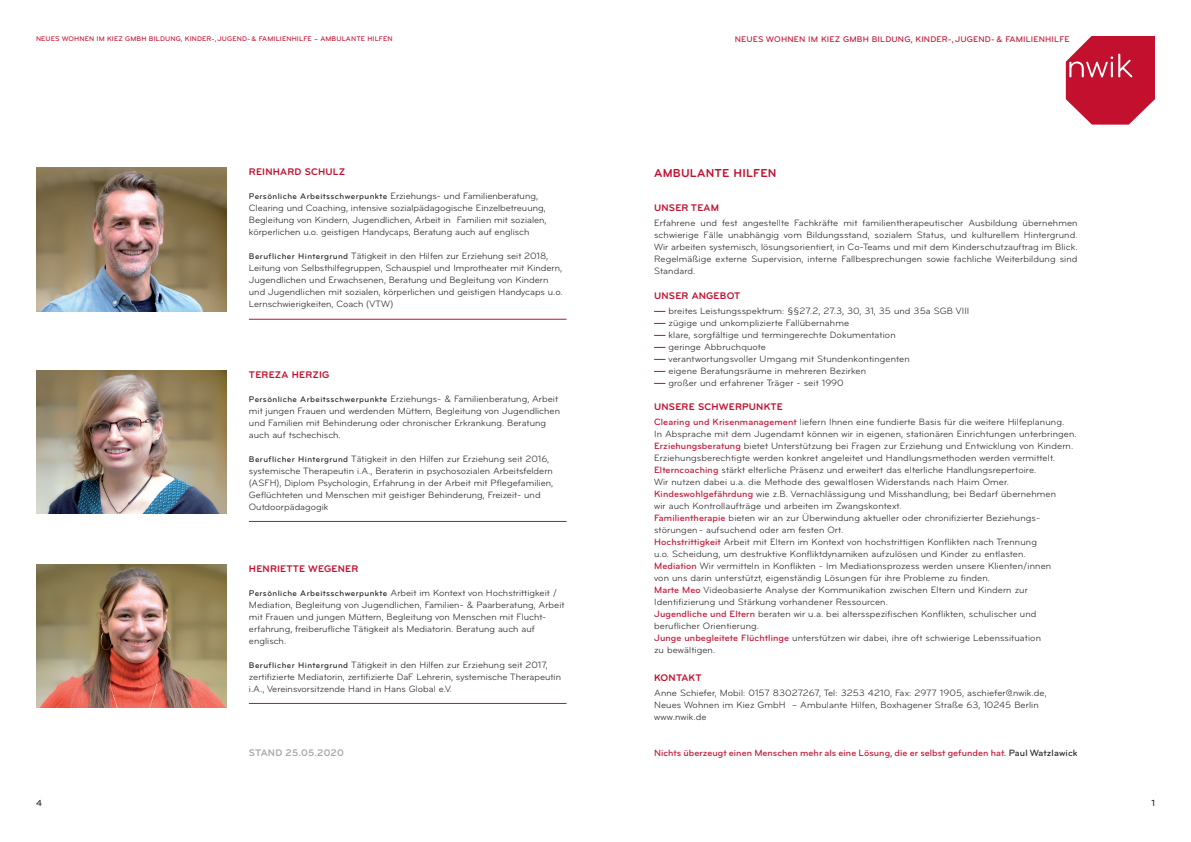
<style>
.page{position:relative;width:1191px;height:842px;background:#fff}
.page>*{position:absolute;margin:0;border:0;box-sizing:border-box;transform-origin:0 0}
.t1{font:700 12px "Bryant";letter-spacing:.02em;color:#c3102f}
.t2{font:700 10px "Bryant";letter-spacing:.02em;color:#c3102f}
.t3{font:700 10px "Bryant";letter-spacing:.02em;color:#a8a9ad}
.t4{font:9.5px/12px "Bryant";letter-spacing:.005em;color:#231f20}
.t5{font:500 9.5px "Bryant";letter-spacing:.005em;color:#c3102f}
.t6{font:500 9.2px "Bryant";color:#231f20}
.t7{font:500 8.5px "Bryant";letter-spacing:.02em;color:#c3102f}
.t8{font:500 7px "Bryant";letter-spacing:.02em;color:#c3102f}
.s1{font-weight:500;font-size:8.5px}
.s2{font-weight:500;color:#c3102f}
.s3{color:#231f20}
</style>
<div class="page">
<svg style="left:1065px;top:36px;width:90px;height:89px;background:#cd3b55"></svg>
<img style="left:36px;top:370px;width:191px;height:143px">
<img style="left:36px;top:564px;width:191px;height:143px">
<img style="left:36px;top:168px;width:191px;height:143px">
<hr style="left:249px;top:521px;width:317px;height:1px;background:#c3102f">
<hr style="left:249px;top:703px;width:317px;height:1px;background:#c3102f">
<hr style="left:249px;top:319px;width:317px;height:1px;background:#c3102f">
<p class="t8" style="left:36px;top:34px;width:358px">NEUES WOHNEN IM KIEZ GMBH BILDUNG, KINDER-, JUGEND- &amp; FAMILIENHILFE – AMBULANTE HILFEN</p>
<p class="t2" style="left:249px;top:167px;width:98px">REINHARD SCHULZ</p>
<p class="t4" style="left:249px;top:191px;width:299px"><span class="s1">Persönliche Arbeitsschwerpunkte</span> Erziehungs- und Familienberatung, Clearing und Coaching, intensive sozialpädagogische Einzelbetreuung, Begleitung von Kindern, Jugendlichen, Arbeit in Familien mit sozialen, körperlichen u.o. geistigen Handycaps, Beratung auch auf englisch</p>
<p class="t4" style="left:249px;top:251px;width:315px"><span class="s1">Beruflicher Hintergrund</span> Tätigkeit in den Hilfen zur Erziehung seit 2018, Leitung von Selbsthilfegruppen, Schauspiel und Improtheater mit Kindern, Jugendlichen und Erwachsenen, Beratung und Begleitung von Kindern und Jugendlichen mit sozialen, körperlichen und geistigen Handycaps u.o.<br>Lernschwierigkeiten, Coach (VTW)</p>
<p class="t2" style="left:249px;top:369px;width:82px">TEREZA HERZIG</p>
<p class="t4" style="left:249px;top:393px;width:312px"><span class="s1">Persönliche Arbeitsschwerpunkte</span> Erziehungs- &amp; Familienberatung, Arbeit mit jungen Frauen und werdenden Müttern, Begleitung von Jugendlichen und Familien mit Behinderung oder chronischer Erkrankung. Beratung auch auf tschechisch.</p>
<p class="t4" style="left:249px;top:453px;width:306px"><span class="s1">Beruflicher Hintergrund</span> Tätigkeit in den Hilfen zur Erziehung seit 2016, systemische Therapeutin i.A., Beraterin in psychosozialen Arbeitsfeldern (ASFH), Diplom Psychologin, Erfahrung in der Arbeit mit Pflegefamilien, Geflüchteten und Menschen mit geistiger Behinderung, Freizeit- und Outdoorpädagogik</p>
<p class="t2" style="left:249px;top:563px;width:111px">HENRIETTE WEGENER</p>
<p class="t4" style="left:249px;top:587px;width:317px"><span class="s1">Persönliche Arbeitsschwerpunkte</span> Arbeit im Kontext von Hochstrittigkeit / Mediation, Begleitung von Jugendlichen, Familien- &amp; Paarberatung, Arbeit mit Frauen und jungen Müttern, Begleitung von Menschen mit Flucht&shy;erfahrung, freiberufliche Tätigkeit als Mediatorin. Beratung auch auf englisch.</p>
<p class="t4" style="left:249px;top:659px;width:314px"><span class="s1">Beruflicher Hintergrund</span> Tätigkeit in den Hilfen zur Erziehung seit 2017, zertifizierte Mediatorin, zertifizierte DaF Lehrerin, systemische Therapeutin i.A., Vereinsvorsitzende Hand in Hans Global e.V.</p>
<p class="t6" style="left:36px;top:798px;width:7px">4</p>
<p class="t3" style="left:249px;top:747px;width:96px">STAND 25.05.2020</p>
<p class="t7" style="left:734px;top:35px;width:336px">NEUES WOHNEN IM KIEZ GMBH BILDUNG, KINDER-, JUGEND- &amp; FAMILIENHILFE</p>
<p class="t1" style="left:654px;top:167px;width:124px">AMBULANTE HILFEN</p>
<p class="t2" style="left:654px;top:203px;width:66px">UNSER TEAM</p>
<p class="t4" style="left:654px;top:217px;width:425px;text-align:justify">Erfahrene und fest angestellte Fachkräfte mit familientherapeutischer Ausbildung übernehmen schwierige Fälle unabhängig vom Bildungsstand, sozialem Status, und kulturellem Hintergrund.<br>Wir arbeiten systemisch, lösungsorientiert, in Co-Teams und mit dem Kinderschutzauftrag im Blick.<br>Regelmäßige externe Supervision, interne Fallbesprechungen sowie fachliche Weiterbildung sind Standard.</p>
<p class="t2" style="left:654px;top:290px;width:88px">UNSER ANGEBOT</p>
<p class="t4" style="left:668px;top:305px;width:302px">breites Leistungsspektrum: §§27.2, 27.3, 30, 31, 35 und 35a SGB VIII zügige und unkomplizierte Fallübernahme<br>klare, sorgfältige und termingerechte Dokumentation<br>geringe Abbruchquote<br>verantwortungsvoller Umgang mit Stundenkontingenten<br>eigene Beratungsräume in mehreren Bezirken<br>großer und erfahrener Träger - seit 1990</p>
<p class="t2" style="left:654px;top:402px;width:130px">UNSERE SCHWERPUNKTE</p>
<p class="t4" style="left:654px;top:416px;width:424px"><span class="s2">Clearing und Krisenmanagement</span> liefern Ihnen eine fundierte Basis für die weitere Hilfeplanung.<br>In Absprache mit dem Jugendamt können wir in eigenen, stationären Einrichtungen unterbringen.<br><span class="s2">Erziehungsberatung</span> bietet Unterstützung bei Fragen zur Erziehung und Entwicklung von Kindern.<br>Erziehungsberechtigte werden konkret angeleitet und Handlungsmethoden werden vermittelt.<br><span class="s2">Elterncoaching</span> stärkt elterliche Präsenz und erweitert das elterliche Handlungsrepertoire.<br>Wir nutzen dabei u.a. die Methode des gewaltlosen Widerstands nach Haim Omer.<br><span class="s2">Kindeswohlgefährdung</span> wie z.B. Vernachlässigung und Misshandlung; bei Bedarf übernehmen<br>wir auch Kontrollaufträge und arbeiten im Zwangskontext.<br><span class="s2">Familientherapie</span> bieten wir an zur Überwindung aktueller oder chronifizierter Beziehungs&shy;störungen - aufsuchend oder am festen Ort.<br><span class="s2">Hochstrittigkeit</span> Arbeit mit Eltern im Kontext von hochstrittigen Konflikten nach Trennung<br>u.o. Scheidung, um destruktive Konfliktdynamiken aufzulösen und Kinder zu entlasten.<br><span class="s2">Mediation</span> Wir vermitteln in Konflikten - Im Mediationsprozess werden unsere Klienten/innen<br>von uns darin unterstützt, eigenständig Lösungen für ihre Probleme zu finden.<br><span class="s2">Marte Meo</span> Videobasierte Analyse der Kommunikation zwischen Eltern und Kindern zur Identifizierung und Stärkung vorhandener Ressourcen.<br><span class="s2">Jugendliche und Eltern</span> beraten wir u.a. bei altersspezifischen Konflikten, schulischer und beruflicher Orientierung.<br><span class="s2">Junge unbegleitete Flüchtlinge</span> unterstützen wir dabei, ihre oft schwierige Lebenssituation<br>zu bewältigen.</p>
<p class="t2" style="left:654px;top:672px;width:49px">KONTAKT</p>
<p class="t4" style="left:654px;top:687px;width:394px">Anne Schiefer, Mobil: 0157 83027267, Tel: 3253 4210, Fax: 2977 1905, aschiefer@nwik.de,<br>Neues Wohnen im Kiez GmbH – Ambulante Hilfen, Boxhagener Straße 63, 10245 Berlin www.nwik.de</p>
<p class="t5" style="left:654px;top:748px;width:425px">Nichts überzeugt einen Menschen mehr als eine Lösung, die er selbst gefunden hat. <span class="s3">Paul Watzlawick</span></p>
<p class="t6" style="left:1151px;top:798px;width:5px">1</p>
</div>
